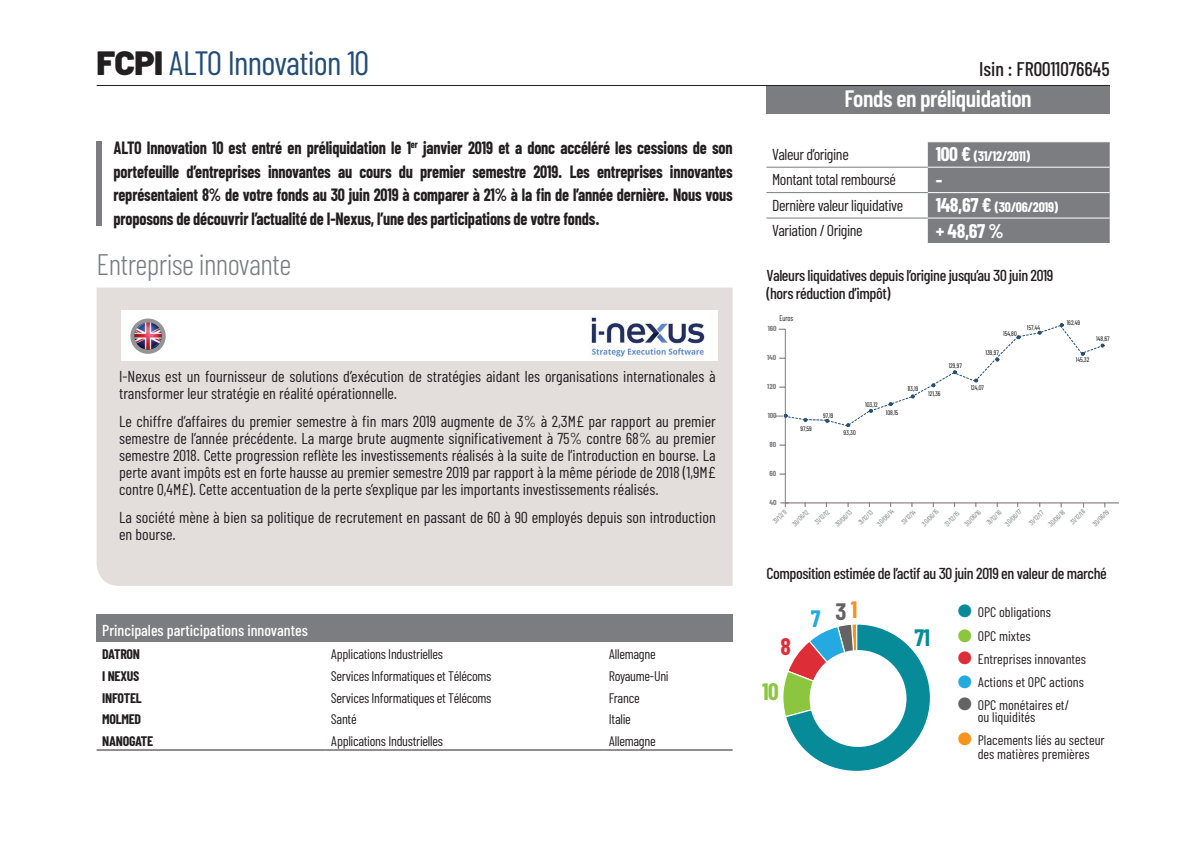
<style>
.page{position:relative;width:1191px;height:842px;background:#fff}
.page>*{position:absolute;margin:0;border:0;box-sizing:border-box;transform-origin:0 0}
.t1{font:33.8px "Barlow Condensed";letter-spacing:-.02em;color:#234d75}
.t2{font:300 29.8px "Barlow Condensed";letter-spacing:-.02em;color:#7b7d80}
.t3{font:600 23.8px "Barlow Condensed";letter-spacing:-.02em;color:#fff}
.t4{font:700 23.8px "Barlow Condensed";color:#636366}
.t5{font:700 23.8px "Barlow Condensed";color:#078b99}
.t6{font:700 23.8px "Barlow Condensed";color:#8bc63e}
.t7{font:700 23.8px "Barlow Condensed";color:#24aae1}
.t8{font:700 23.8px "Barlow Condensed";color:#dd2d37}
.t9{font:500 19.8px "Barlow Condensed";color:#231f20}
.t10{font:700 19.8px "Barlow Condensed";color:#fff}
.t11{font:700 17.8px/23.8px "Barlow Condensed";letter-spacing:-.01em;color:#231f20;text-align:justify;scale:.9 1}
.t12{font:15.8px/16.8px "Barlow Condensed";color:#231f20}
.t13{font:500 15.8px/17.8px "Barlow Condensed";letter-spacing:-.025em;color:#231f20}
.t14{font:15.8px "Barlow Condensed";letter-spacing:-.025em;color:#231f20}
.t15{font:500 15.8px "Barlow Condensed";color:#fff}
.t16{font:13.8px "Barlow Condensed";letter-spacing:-.02em;color:#231f20}
.t17{font:13.8px/12px "Barlow Condensed";color:#231f20}
.t18{font:700 13.8px "Barlow Condensed";letter-spacing:-.02em;color:#fff}
.t19{font:700 13.8px "Barlow Condensed";letter-spacing:-.02em;color:#231f20}
.t20{font:8.2px "Barlow Condensed";color:#231f20;scale:.88 1}
.t21{font:700 7.4px "Barlow Condensed";color:#7b7e7f;scale:1.07 1}
.t22{font:7px/14.6px "Barlow Condensed";color:#7b7e7f}
.t23{font:6.6px "Barlow Condensed";color:#000001}
.s1{font-family:"Barlow";font-weight:900;color:#231f20}
.s2{font-size:19.8px}
.s3{color:#f7931d}
.s4{color:#078b99}
.s5{color:#8bc63e}
.s6{color:#dd2d37}
.s7{color:#24aae1}
.s8{color:#636366}
</style>
<div class="page">
<div style="left:766px;top:85px;width:343px;height:28px;background:#7b7d80"></div>
<hr style="left:97px;top:85px;width:1012px;height:1px;background:#231f20">
<div style="left:97px;top:614px;width:635px;height:27px;background:#7b7d80"></div>
<hr style="left:97px;top:750px;width:228px;height:1px;background:#231f20">
<hr style="left:325px;top:750px;width:278px;height:1px;background:#231f20">
<hr style="left:603px;top:750px;width:129px;height:1px;background:#231f20">
<div style="left:927px;top:142px;width:182px;height:101px;background:#7b7d80"></div>
<hr style="left:927px;top:218px;width:182px;height:1px;background:#fff">
<hr style="left:927px;top:167px;width:182px;height:1px;background:#fff">
<hr style="left:927px;top:192px;width:182px;height:1px;background:#fff">
<hr style="left:766px;top:167px;width:161px;height:1px;background:#7b7d80">
<hr style="left:766px;top:192px;width:161px;height:1px;background:#7b7d80">
<hr style="left:766px;top:218px;width:161px;height:1px;background:#7b7d80">
<hr style="left:785px;top:503px;width:333px;height:1px;background:#7b7e7f">
<hr style="left:785px;top:329px;width:1px;height:174px;background:#7b7e7f">
<svg style="left:780px;top:503px;width:9px;height:4px"></svg>
<svg style="left:774px;top:323px;width:330px;height:104px"></svg>
<div style="left:97px;top:141px;width:5px;height:85px;background:#7b7d80"></div>
<div style="left:97px;top:288px;width:635px;height:298px;background:#e3dedc"></div>
<div style="left:121px;top:310px;width:596px;height:51px;background:#fff"></div>
<img style="left:591px;top:317px;width:114px;height:40px">
<img style="left:132px;top:320px;width:32px;height:32px;border-radius:16px">
<div style="left:130px;top:318px;width:36px;height:36px;border:4px solid #939598;border-radius:50%"></div>
<svg style="left:783px;top:624px;width:147px;height:147px"></svg>
<div style="left:809px;top:650px;width:97px;height:97px;background:#fff;border-radius:50%"></div>
<h1 class="t1" style="left:97px;top:42px;width:273px"><span class="s1">FCPI</span> AltO Innovation 10</h1>
<p class="t9" style="left:979px;top:56px;width:132px">Isin : FR0011076645</p>
<p class="t11" style="left:113px;top:135px;width:689px">ALTO Innovation 10 est entré en préliquidation le 1<sup>er</sup> janvier 2019 et a donc accéléré les cessions de son portefeuille d’entreprises innovantes au cours du premier semestre 2019. Les entreprises innovantes représentaient 8% de votre fonds au 30 juin 2019 à comparer à 21% à la fin de l’année dernière. Nous vous proposons de découvrir l’actualité de I-Nexus, l’une des participations de votre fonds.</p>
<h2 class="t2" style="left:97px;top:245px;width:196px">Entreprise innovante</h2>
<p class="t12" style="left:119px;top:368px;width:598px">I-Nexus est un fournisseur de solutions d’exécution de stratégies aidant les organisations internationales à transformer leur stratégie en réalité opérationnelle.</p>
<p class="t12" style="left:119px;top:413px;width:598px;text-align:justify">le chiffre d’affaires du premier semestre à fin mars 2019 augmente de 3% à 2,3M£ par rapport au premier semestre de l’année précédente. la marge brute augmente significativement à 75% contre 68% au premier semestre 2018. Cette progression reflète les investissements réalisés à la suite de l’introduction en bourse. la perte avant impôts est en forte hausse au premier semestre 2019 par rapport à la même période de 2018 (1,9M£ contre 0,4M£). Cette accentuation de la perte s’explique par les importants investissements réalisés.</p>
<p class="t12" style="left:119px;top:508px;width:598px">la société mène à bien sa politique de recrutement en passant de 60 à 90 employés depuis son introduction en bourse.</p>
<p class="t15" style="left:102px;top:620px;width:207px">Principales participations innovantes</p>
<p class="t19" style="left:102px;top:645px;width:39px">DATRON</p>
<p class="t16" style="left:331px;top:645px;width:113px">Applications Industrielles</p>
<p class="t16" style="left:609px;top:645px;width:48px">Allemagne</p>
<p class="t19" style="left:102px;top:667px;width:39px">I NEXUS</p>
<p class="t16" style="left:331px;top:667px;width:162px">Services Informatiques et télécoms</p>
<p class="t16" style="left:609px;top:667px;width:61px">Royaume-Uni</p>
<p class="t19" style="left:102px;top:689px;width:41px">INFOTEL</p>
<p class="t16" style="left:331px;top:689px;width:162px">Services Informatiques et télécoms</p>
<p class="t16" style="left:609px;top:689px;width:32px">France</p>
<p class="t19" style="left:102px;top:711px;width:40px">MOLMED</p>
<p class="t16" style="left:331px;top:711px;width:27px">Santé</p>
<p class="t16" style="left:609px;top:711px;width:23px">Italie</p>
<p class="t19" style="left:102px;top:732px;width:52px">NANOGATE</p>
<p class="t16" style="left:331px;top:732px;width:113px">Applications Industrielles</p>
<p class="t16" style="left:609px;top:732px;width:48px">Allemagne</p>
<h3 class="t3" style="left:844px;top:84px;width:188px">Fonds en préliquidation</h3>
<p class="t14" style="left:772px;top:144px;width:78px">Valeur d’origine</p>
<p class="t18" style="left:935px;top:148px;width:96px"><span class="s2">100 €</span> (31/12/2011)</p>
<p class="t14" style="left:772px;top:170px;width:125px">Montant total remboursé</p>
<p class="t10" style="left:935px;top:167px;width:8px">-</p>
<p class="t14" style="left:772px;top:195px;width:133px">Dernière valeur liquidative</p>
<p class="t18" style="left:935px;top:199px;width:124px"><span class="s2">148,67 €</span> (30/06/2019)</p>
<p class="t14" style="left:772px;top:221px;width:92px">Variation / Origine</p>
<p class="t10" style="left:935px;top:218px;width:69px">+ 48,67 %</p>
<p class="t13" style="left:766px;top:266px;width:288px">Valeurs liquidatives depuis l’origine jusqu’au 30 juin 2019 (hors réduction d’impôt)</p>
<p class="t20" style="left:779px;top:313px;width:17px">Euros</p>
<p class="t21" style="left:767px;top:324px;width:10px">160</p>
<p class="t21" style="left:767px;top:353px;width:10px">140</p>
<p class="t21" style="left:767px;top:382px;width:10px">120</p>
<p class="t21" style="left:767px;top:411px;width:10px">100</p>
<p class="t21" style="left:769px;top:440px;width:8px">80</p>
<p class="t21" style="left:769px;top:469px;width:8px">60</p>
<p class="t21" style="left:769px;top:498px;width:8px">40</p>
<p class="t23" style="left:800px;top:424px;width:13px">97,59</p>
<p class="t23" style="left:823px;top:411px;width:12px">97,19</p>
<p class="t23" style="left:843px;top:428px;width:14px">93,30</p>
<p class="t23" style="left:865px;top:400px;width:14px">103,12</p>
<p class="t23" style="left:885px;top:408px;width:14px">108,15</p>
<p class="t23" style="left:907px;top:384px;width:13px">113,19</p>
<p class="t23" style="left:948px;top:362px;width:15px">129,97</p>
<p class="t23" style="left:928px;top:390px;width:14px">121,36</p>
<p class="t23" style="left:1003px;top:329px;width:15px">154,80</p>
<p class="t23" style="left:985px;top:348px;width:15px">139,97</p>
<p class="t23" style="left:970px;top:384px;width:15px">124,07</p>
<p class="t23" style="left:1026px;top:324px;width:15px">157,44</p>
<p class="t23" style="left:1066px;top:318px;width:15px">162,49</p>
<p class="t23" style="left:1075px;top:356px;width:15px">145,32</p>
<p class="t23" style="left:1096px;top:334px;width:15px">148,67</p>
<p class="t22" style="left:768px;top:517px;width:18px;rotate:-45deg">31/12/11</p>
<p class="t22" style="left:800px;top:508px;width:19px;text-indent:-17px;rotate:-45deg">30/06/12<br>31/12/12</p>
<p class="t22" style="left:843px;top:508px;width:19px;text-indent:-18px;rotate:-45deg">30/06/13<br>31/12/13</p>
<p class="t22" style="left:873px;top:519px;width:22px;rotate:-45deg">30/06/14</p>
<p class="t22" style="left:897px;top:518px;width:19px;rotate:-45deg">31/12/14</p>
<p class="t22" style="left:918px;top:519px;width:22px;rotate:-45deg">30/06/15</p>
<p class="t22" style="left:950px;top:510px;width:22px;text-indent:-14px;rotate:-45deg">31/12/15<br>30/06/16</p>
<p class="t22" style="left:1001px;top:519px;width:22px;rotate:-45deg">30/06/17</p>
<p class="t22" style="left:1033px;top:510px;width:22px;text-indent:-13px;rotate:-45deg">31/12/17<br>30/06/18</p>
<p class="t22" style="left:1066px;top:518px;width:19px;rotate:-45deg">31/12/18</p>
<p class="t22" style="left:982px;top:518px;width:19px;rotate:-45deg">31/12/16</p>
<p class="t22" style="left:1088px;top:520px;width:22px;rotate:-45deg">30/06/19</p>
<p class="t13" style="left:766px;top:564px;width:342px">Composition estimée de l’actif au 30 juin 2019 en valeur de marché</p>
<h3 class="t4" style="left:835px;top:596px;width:24px">3<span class="s3">1</span></h3>
<h3 class="t5" style="left:914px;top:622px;width:17px">71</h3>
<p class="t17" style="left:958px;top:606px;width:95px"><span class="s4">●</span> OPC obligations</p>
<p class="t17" style="left:958px;top:629px;width:74px"><span class="s5">●</span> OPC mixtes</p>
<p class="t17" style="left:958px;top:652px;width:130px"><span class="s6">●</span> Entreprises innovantes</p>
<p class="t17" style="left:958px;top:676px;width:128px"><span class="s7">●</span> Actions et OPC actions</p>
<p class="t17" style="left:977px;top:699px;width:93px;text-indent:-20px"><span class="s8">●</span> OPC monétaires et/ ou liquidités</p>
<p class="t17" style="left:958px;top:733px;width:148px;line-height:13.8px;text-align:center"><span class="s3">●</span> Placements liés au secteur des matières premières</p>
<h3 class="t7" style="left:811px;top:603px;width:11px">7</h3>
<h3 class="t8" style="left:780px;top:631px;width:12px">8</h3>
<h3 class="t6" style="left:762px;top:677px;width:18px">10</h3>
</div>
